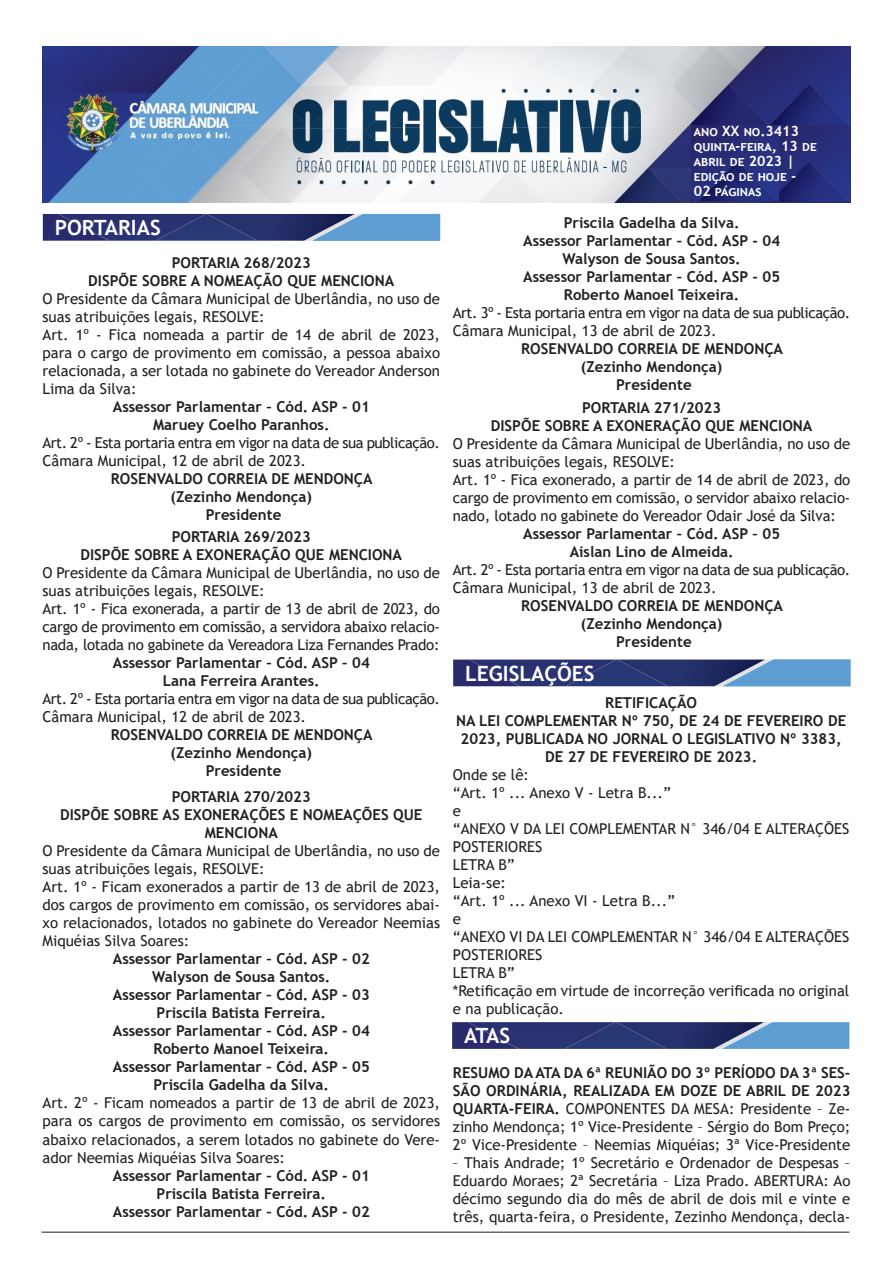
<style>
.page{position:relative;width:893px;height:1263px;background:#fff}
.page>*{position:absolute;margin:0;border:0;box-sizing:border-box;transform-origin:0 0}
.t1{font:700 21px "Trebuchet MS";color:#fff}
.t2{font:15px/18px "Trebuchet MS";color:#231f20}
.t3{font:700 15px/18px "Trebuchet MS";color:#231f20;text-align:center}
.t4{font:15px "Trebuchet MS";letter-spacing:-.03em;color:#231f20}
.t5{font:700 14.25px/15px "Trebuchet MS";color:#fff}
.s1{font-weight:700}
</style>
<div class="page">
<hr style="left:41px;top:1232px;width:808px;height:1px;background:#231f20">
<img style="left:43px;top:47px;width:807px;height:156px">
<div style="left:43px;top:214px;width:164px;height:27px;background:#283171"></div>
<img style="left:207px;top:214px;width:106px;height:27px">
<svg style="left:313px;top:214px;width:127px;height:27px"></svg>
<svg style="left:453px;top:659px;width:164px;height:27px"></svg>
<img style="left:617px;top:659px;width:106px;height:27px">
<svg style="left:723px;top:659px;width:127px;height:27px"></svg>
<svg style="left:452px;top:1022px;width:164px;height:27px"></svg>
<img style="left:616px;top:1022px;width:106px;height:27px">
<svg style="left:722px;top:1022px;width:127px;height:27px"></svg>
<p class="t1" style="left:55px;top:215px;width:107px">PORTARIAS</p>
<p class="t3" style="left:172px;top:253px;width:141px">PORTARIA 268/2023</p>
<p class="t3" style="left:88px;top:271px;width:308px">DISPÕE SOBRE A NOMEAÇÃO QUE MENCIONA</p>
<p class="t2" style="left:43px;top:289px;width:399px">O Presidente da Câmara Municipal de Uberlândia, no uso de suas atribuições legais, RESOLVE:</p>
<p class="t2" style="left:43px;top:325px;width:399px;text-align:justify">Art. 1º - Fica nomeada a partir de 14 de abril de 2023, para o cargo de provimento em comissão, a pessoa abaixo relacionada, a ser lotada no gabinete do Vereador Anderson Lima da Silva:</p>
<p class="t3" style="left:113px;top:397px;width:258px">Assessor Parlamentar – Cód. ASP - 01</p>
<p class="t3" style="left:153px;top:415px;width:178px">Maruey Coelho Paranhos.</p>
<p class="t4" style="left:43px;top:433px;width:399px">Art. 2º - Esta portaria entra em vigor na data de sua publicação.</p>
<p class="t2" style="left:43px;top:451px;width:265px">Câmara Municipal, 12 de abril de 2023.</p>
<p class="t3" style="left:111px;top:469px;width:263px">ROSENVALDO CORREIA DE MENDONÇA</p>
<p class="t3" style="left:171px;top:487px;width:143px">(Zezinho Mendonça)</p>
<p class="t3" style="left:206px;top:505px;width:77px">Presidente</p>
<p class="t3" style="left:172px;top:527px;width:141px">PORTARIA 269/2023</p>
<p class="t3" style="left:80px;top:545px;width:323px">DISPÕE SOBRE A EXONERAÇÃO QUE MENCIONA</p>
<p class="t2" style="left:43px;top:563px;width:399px">O Presidente da Câmara Municipal de Uberlândia, no uso de suas atribuições legais, RESOLVE:</p>
<p class="t2" style="left:43px;top:599px;width:399px;text-align:justify">Art. 1º - Fica exonerada, a partir de 13 de abril de 2023, do cargo de provimento em comissão, a servidora abaixo relacio&shy;nada, lotada no gabinete da Vereadora Liza Fernandes Prado:</p>
<p class="t3" style="left:113px;top:653px;width:258px">Assessor Parlamentar – Cód. ASP – 04</p>
<p class="t3" style="left:163px;top:671px;width:158px">Lana Ferreira Arantes.</p>
<p class="t4" style="left:43px;top:689px;width:399px">Art. 2º - Esta portaria entra em vigor na data de sua publicação.</p>
<p class="t2" style="left:43px;top:707px;width:265px">Câmara Municipal, 12 de abril de 2023.</p>
<p class="t3" style="left:111px;top:725px;width:263px">ROSENVALDO CORREIA DE MENDONÇA</p>
<p class="t3" style="left:171px;top:743px;width:143px">(Zezinho Mendonça)</p>
<p class="t3" style="left:206px;top:761px;width:77px">Presidente</p>
<p class="t3" style="left:172px;top:788px;width:141px">PORTARIA 270/2023</p>
<p class="t3" style="left:60px;top:806px;width:364px">DISPÕE SOBRE AS EXONERAÇÕES E NOMEAÇÕES QUE<br>MENCIONA</p>
<p class="t2" style="left:43px;top:842px;width:399px">O Presidente da Câmara Municipal de Uberlândia, no uso de suas atribuições legais, RESOLVE:</p>
<p class="t2" style="left:43px;top:878px;width:399px;text-align:justify">Art. 1º - Ficam exonerados a partir de 13 de abril de 2023, dos cargos de provimento em comissão, os servidores abai&shy;xo relacionados, lotados no gabinete do Vereador Neemias Miquéias Silva Soares:</p>
<p class="t3" style="left:113px;top:950px;width:258px">Assessor Parlamentar – Cód. ASP - 02</p>
<p class="t3" style="left:152px;top:968px;width:180px">Walyson de Sousa Santos.</p>
<p class="t3" style="left:113px;top:986px;width:258px">Assessor Parlamentar – Cód. ASP - 03</p>
<p class="t3" style="left:157px;top:1004px;width:171px">Priscila Batista Ferreira.</p>
<p class="t3" style="left:113px;top:1022px;width:258px">Assessor Parlamentar – Cód. ASP - 04</p>
<p class="t3" style="left:154px;top:1040px;width:177px">Roberto Manoel Teixeira.</p>
<p class="t3" style="left:113px;top:1058px;width:258px">Assessor Parlamentar – Cód. ASP - 05</p>
<p class="t3" style="left:153px;top:1076px;width:177px">Priscila Gadelha da Silva.</p>
<p class="t2" style="left:43px;top:1094px;width:399px;text-align:justify">Art. 2º - Ficam nomeados a partir de 13 de abril de 2023, para os cargos de provimento em comissão, os servidores abaixo relacionados, a serem lotados no gabinete do Vere&shy;ador Neemias Miquéias Silva Soares:</p>
<p class="t3" style="left:113px;top:1166px;width:258px">Assessor Parlamentar – Cód. ASP - 01</p>
<p class="t3" style="left:157px;top:1184px;width:171px">Priscila Batista Ferreira.</p>
<p class="t3" style="left:113px;top:1202px;width:258px">Assessor Parlamentar – Cód. ASP - 02</p>
<p class="t5" style="left:702px;top:122px;width:107px">ano X no.3391</p>
<p class="t5" style="left:694px;top:123px;width:124px">ano XX no.3413 quinta-feira, 13 de abril de 2023 |</p>
<p class="t5" style="left:694px;top:168px;width:104px">edição de hoje -</p>
<p class="t5" style="left:694px;top:183px;width:69px">02 páginas</p>
<p class="t5" style="left:702px;top:137px;width:124px">quinta-feira, 09 de março de 023 | edição de hoje -</p>
<p class="t5" style="left:702px;top:182px;width:69px">02 páginas</p>
<p class="t5" style="left:710px;top:182px;width:10px">3</p>
<p class="t3" style="left:564px;top:213px;width:177px">Priscila Gadelha da Silva.</p>
<p class="t3" style="left:523px;top:231px;width:258px">Assessor Parlamentar – Cód. ASP - 04</p>
<p class="t3" style="left:563px;top:249px;width:180px">Walyson de Sousa Santos.</p>
<p class="t3" style="left:523px;top:267px;width:258px">Assessor Parlamentar – Cód. ASP - 05</p>
<p class="t3" style="left:564px;top:285px;width:177px">Roberto Manoel Teixeira.</p>
<p class="t4" style="left:453px;top:303px;width:399px">Art. 3º - Esta portaria entra em vigor na data de sua publicação.</p>
<p class="t2" style="left:453px;top:321px;width:265px">Câmara Municipal, 13 de abril de 2023.</p>
<p class="t3" style="left:521px;top:339px;width:263px">ROSENVALDO CORREIA DE MENDONÇA</p>
<p class="t3" style="left:581px;top:357px;width:143px">(Zezinho Mendonça)</p>
<p class="t3" style="left:616px;top:375px;width:77px">Presidente</p>
<p class="t3" style="left:582px;top:398px;width:141px">PORTARIA 271/2023</p>
<p class="t3" style="left:491px;top:416px;width:323px">DISPÕE SOBRE A EXONERAÇÃO QUE MENCIONA</p>
<p class="t2" style="left:453px;top:434px;width:399px">O Presidente da Câmara Municipal de Uberlândia, no uso de suas atribuições legais, RESOLVE:</p>
<p class="t2" style="left:453px;top:470px;width:399px;text-align:justify">Art. 1º - Fica exonerado, a partir de 14 de abril de 2023, do cargo de provimento em comissão, o servidor abaixo relacio&shy;nado, lotado no gabinete do Vereador Odair José da Silva:</p>
<p class="t3" style="left:523px;top:524px;width:258px">Assessor Parlamentar – Cód. ASP – 05</p>
<p class="t3" style="left:570px;top:542px;width:165px">Aislan Lino de Almeida.</p>
<p class="t4" style="left:453px;top:560px;width:399px">Art. 2º - Esta portaria entra em vigor na data de sua publicação.</p>
<p class="t2" style="left:453px;top:578px;width:265px">Câmara Municipal, 13 de abril de 2023.</p>
<p class="t3" style="left:521px;top:596px;width:263px">ROSENVALDO CORREIA DE MENDONÇA</p>
<p class="t3" style="left:581px;top:614px;width:143px">(Zezinho Mendonça)</p>
<p class="t3" style="left:616px;top:632px;width:77px">Presidente</p>
<p class="t1" style="left:465px;top:660px;width:131px">LEGISLAÇÕES</p>
<p class="t3" style="left:605px;top:694px;width:93px">RETIFICAÇÃO</p>
<p class="t3" style="left:456px;top:712px;width:392px">NA LEI COMPLEMENTAR Nº 750, DE 24 DE FEVEREIRO DE<br>2023, PUBLICADA NO JORNAL O LEGISLATIVO Nº 3383,<br>DE 27 DE FEVEREIRO DE 2023.</p>
<p class="t2" style="left:453px;top:765px;width:78px">Onde se lê:</p>
<p class="t2" style="left:453px;top:783px;width:220px">“Art. 1º ... Anexo V - Letra B...”</p>
<p class="t2" style="left:453px;top:801px;width:10px">e</p>
<p class="t2" style="left:453px;top:819px;width:398px">“ANEXO V DA LEI COMPLEMENTAR N° 346/04 E ALTERAÇÕES<br>POSTERIORES</p>
<p class="t2" style="left:453px;top:855px;width:63px">LETRA B”</p>
<p class="t2" style="left:453px;top:873px;width:55px">Leia-se:</p>
<p class="t2" style="left:453px;top:891px;width:224px">“Art. 1º ... Anexo VI - Letra B...”</p>
<p class="t2" style="left:453px;top:909px;width:10px">e</p>
<p class="t2" style="left:453px;top:927px;width:398px">“ANEXO VI DA LEI COMPLEMENTAR N° 346/04 E ALTERAÇÕES<br>POSTERIORES</p>
<p class="t2" style="left:453px;top:963px;width:63px">LETRA B”</p>
<p class="t2" style="left:453px;top:981px;width:398px">*Retificação em virtude de incorreção verificada no original e na publicação.</p>
<p class="t1" style="left:464px;top:1023px;width:48px">ATAS</p>
<p class="t2" style="left:453px;top:1063px;width:399px;text-align:justify"><span class="s1">RESUMO DA ATA DA 6ª REUNIÃO DO 3º PERÍODO DA 3ª SES-SÃO ORDINÁRIA, REALIZADA EM DOZE DE ABRIL DE 2023<br>QUARTA-FEIRA.</span> COMPONENTES DA MESA: Presidente – Ze&shy;zinho Mendonça; 1º Vice-Presidente – Sérgio do Bom Preço; 2º Vice-Presidente – Neemias Miquéias; 3ª Vice-Presidente</p>
<p class="t2" style="left:453px;top:1153px;width:399px;text-align:justify">– Thais Andrade; 1º Secretário e Ordenador de Despesas – Eduardo Moraes; 2ª Secretária – Liza Prado. ABERTURA: Ao décimo segundo dia do mês de abril de dois mil e vinte e três, quarta-feira, o Presidente, Zezinho Mendonça, decla-</p>
</div>
